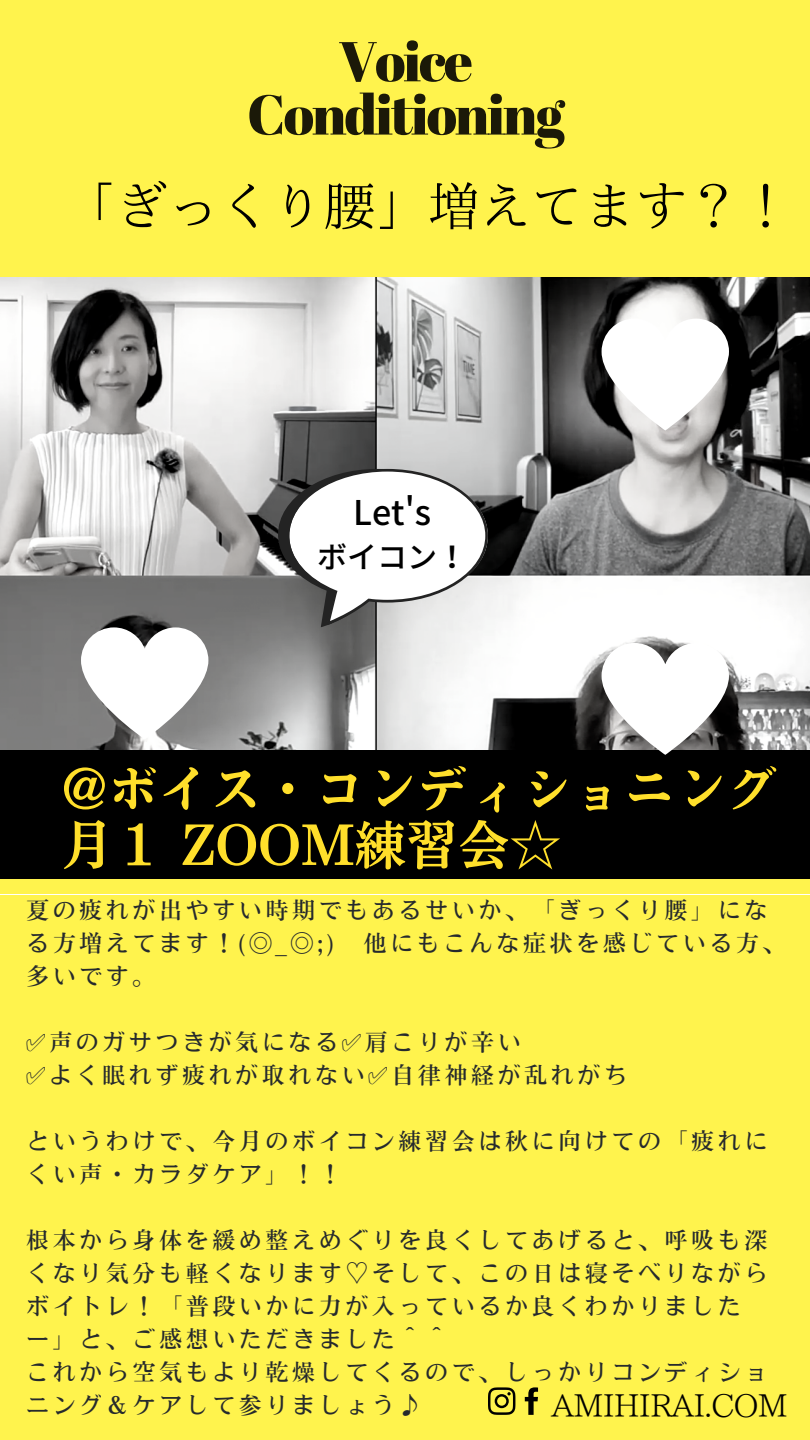
<style>
.page{position:relative;width:810px;height:1440px;background:#fff}
.page>*{position:absolute;margin:0;border:0;box-sizing:border-box;transform-origin:0 0}
.t1{font:56px/53.2px "Abril Fatface";letter-spacing:-.035em;color:#000;text-align:center}
.t2{font:52px "IP Aex Mincho";color:#000}
.t3{font:51.6px/56.2px "Nud Motoya Mincho Std W6";color:#ffdf2b}
.t4{font:500 34px "Noto Sans JP";color:#000}
.t5{font:31.6px "IP Aex Mincho";letter-spacing:-.025em;color:#000}
.t6{font:500 30px "Noto Sans JP";color:#000}
.t7{font:23.8px/33px "Motoya Mincho Modern Std W4";letter-spacing:.12em;color:#262a2d}
.s1{font-family:"Free Serif"}
</style>
<div class="page">
<div style="left:0;top:896px;width:810px;height:544px;background:#fff34d"></div>
<div style="left:0;top:317px;width:810px;height:577px;background:#fff34d"></div>
<div style="left:0;top:0;width:810px;height:577px;background:#fff34d"></div>
<img style="left:0;top:277px;width:810px;height:473px">
<svg style="left:278px;top:469px;width:210px;height:158px;background:#cecece"></svg>
<div style="left:0;top:750px;width:810px;height:129px;background:#000"></div>
<svg style="left:602px;top:319px;width:127px;height:111px;background:#d8d8d8"></svg>
<svg style="left:525px;top:1387px;width:13px;height:28px"></svg>
<svg style="left:488px;top:1387px;width:27px;height:28px"></svg>
<svg style="left:602px;top:643px;width:127px;height:112px;background:#cccccb"></svg>
<svg style="left:81px;top:627px;width:127px;height:112px;background:#d3d3d3"></svg>
<h1 class="t1" style="left:247px;top:33px;width:319px">Voice<br>Conditioning</h1>
<h2 class="t2" style="left:64px;top:180px;width:729px">「ぎっくり腰」増えてます？！</h2>
<h3 class="t4" style="left:353px;top:486px;width:80px">Let's</h3>
<p class="t6" style="left:317px;top:533px;width:151px">ボイコン！</p>
<h3 class="t3" style="left:62px;top:760px;width:718px">@ボイス・コンディショニング月１ ZOOM練習会☆</h3>
<p class="t7" style="left:26px;top:893px;width:762px">夏の疲れが出やすい時期でもあるせいか、「ぎっくり腰」になる方増えてます！(◎_◎;) 他にもこんな症状を感じている方、多いです。</p>
<p class="t7" style="left:26px;top:1025px;width:603px"><span class="s1">✅</span>声のガサつきが気になる<span class="s1">✅</span>肩こりが辛い<br><span class="s1">✅</span>よく眠れず疲れが取れない<span class="s1">✅</span>自律神経が乱れがち</p>
<p class="t7" style="left:26px;top:1124px;width:744px">というわけで、今月のボイコン練習会は秋に向けての「疲れにくい声・カラダケア」！！</p>
<p class="t7" style="left:26px;top:1223px;width:744px">根本から身体を緩め整えめぐりを良くしてあげると、呼吸も深くなり気分も軽くなります♡そして、この日は寝そべりながらボイトレ！「普段いかに力が入っているか良くわかりましたー」と、ご感想いただきました＾＾<br>これから空気もより乾燥してくるので、しっかりコンディショニング＆ケアして参りましょう♪</p>
<h3 class="t5" style="left:551px;top:1389px;width:238px">AMIHIRAI.COM</h3>
</div>
